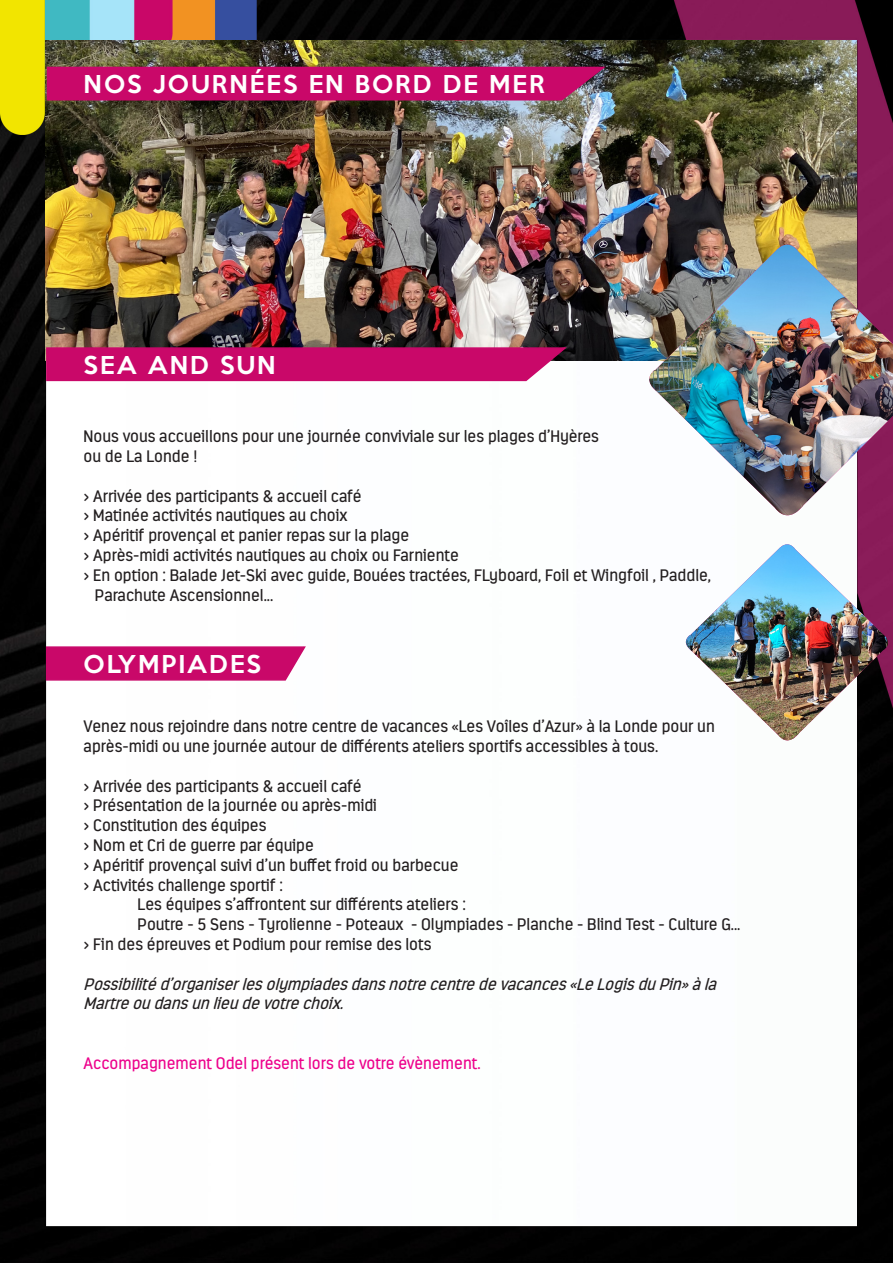
<style>
.page{position:relative;width:893px;height:1263px;background:#fff}
.page>*{position:absolute;margin:0;border:0;box-sizing:border-box;transform-origin:0 0}
.t1{font:500 22.5px "Keep Calm";letter-spacing:.09em;color:#fff}
.t2{font:16.5px/19.8px "Estandar";color:#231f20}
.t3{font:italic 16.5px/19.8px "Estandar";color:#231f20}
.t4{font:16.5px "Estandar";color:#ed028c}
</style>
<div class="page">
<img style="left:0;top:0;width:893px;height:1263px">
<img style="left:46px;top:40px;width:811px;height:320px">
<svg style="left:45px;top:347px;width:524px;height:35px;background:#c8166f"></svg>
<svg style="left:45px;top:646px;width:262px;height:35px;background:#ca1771"></svg>
<img style="left:642px;top:237px;width:251px;height:289px">
<img style="left:649px;top:245px;width:244px;height:270px">
<svg style="left:680px;top:539px;width:213px;height:209px"></svg>
<img style="left:686px;top:544px;width:204px;height:196px">
<svg style="left:46px;top:66px;width:562px;height:35px;background:#c10f68"></svg>
<p class="t1" style="left:84px;top:65px;width:463px">NOS JOURNÉES EN BORD DE MER</p>
<p class="t1" style="left:84px;top:345px;width:193px">SEA AND SUN</p>
<p class="t2" style="left:84px;top:426px;width:517px">Nous vous accueillons pour une journée conviviale sur les plages d’Hyères</p>
<p class="t2" style="left:84px;top:446px;width:115px">ou de La Londe !</p>
<p class="t2" style="left:84px;top:486px;width:279px">&gt; Arrivée des participants &amp; accueil café</p>
<p class="t2" style="left:84px;top:506px;width:265px">&gt; Matinée activités nautiques au choix</p>
<p class="t2" style="left:84px;top:525px;width:327px">&gt; Apéritif provençal et panier repas sur la plage</p>
<p class="t2" style="left:84px;top:545px;width:377px">&gt; Après-midi activités nautiques au choix ou Farniente</p>
<p class="t2" style="left:84px;top:565px;width:629px">&gt; En option : Balade Jet-Ski avec guide, Bouées tractées, FLyboard, Foil et Wingfoil , Paddle,</p>
<p class="t2" style="left:95px;top:585px;width:180px">Parachute Ascensionnel...</p>
<p class="t1" style="left:84px;top:644px;width:179px">OLYMPIADES</p>
<p class="t2" style="left:84px;top:716px;width:633px">Venez nous rejoindre dans notre centre de vacances «Les Voîles d’Azur» à la Londe pour un après-midi ou une journée autour de différents ateliers sportifs accessibles à tous.</p>
<p class="t2" style="left:84px;top:776px;width:279px">&gt; Arrivée des participants &amp; accueil café</p>
<p class="t2" style="left:84px;top:796px;width:295px">&gt; Présentation de la journée ou après-midi</p>
<p class="t2" style="left:84px;top:815px;width:184px">&gt; Constitution des équipes</p>
<p class="t2" style="left:84px;top:835px;width:232px">&gt; Nom et Cri de guerre par équipe</p>
<p class="t2" style="left:84px;top:855px;width:376px">&gt; Apéritif provençal suivi d’un buffet froid ou barbecue</p>
<p class="t2" style="left:84px;top:875px;width:201px">&gt; Activités challenge sportif :</p>
<p class="t2" style="left:138px;top:895px;width:330px">Les équipes s’affrontent sur différents ateliers :</p>
<p class="t2" style="left:138px;top:914px;width:604px">Poutre - 5 Sens - Tyrolienne - Poteaux - Olympiades - Planche - Blind Test - Culture G...</p>
<p class="t2" style="left:84px;top:934px;width:349px">&gt; Fin des épreuves et Podium pour remise des lots</p>
<p class="t3" style="left:84px;top:974px;width:639px">Possibilitéd’organiserlesolympiadesdansnotrecentredevacances«LeLogisduPin»àla<br>Martreoudansunlieudevotrechoix.</p>
<p class="t4" style="left:84px;top:1053px;width:398px">Accompagnement Odel présent lors de votre évènement.</p>
</div>
